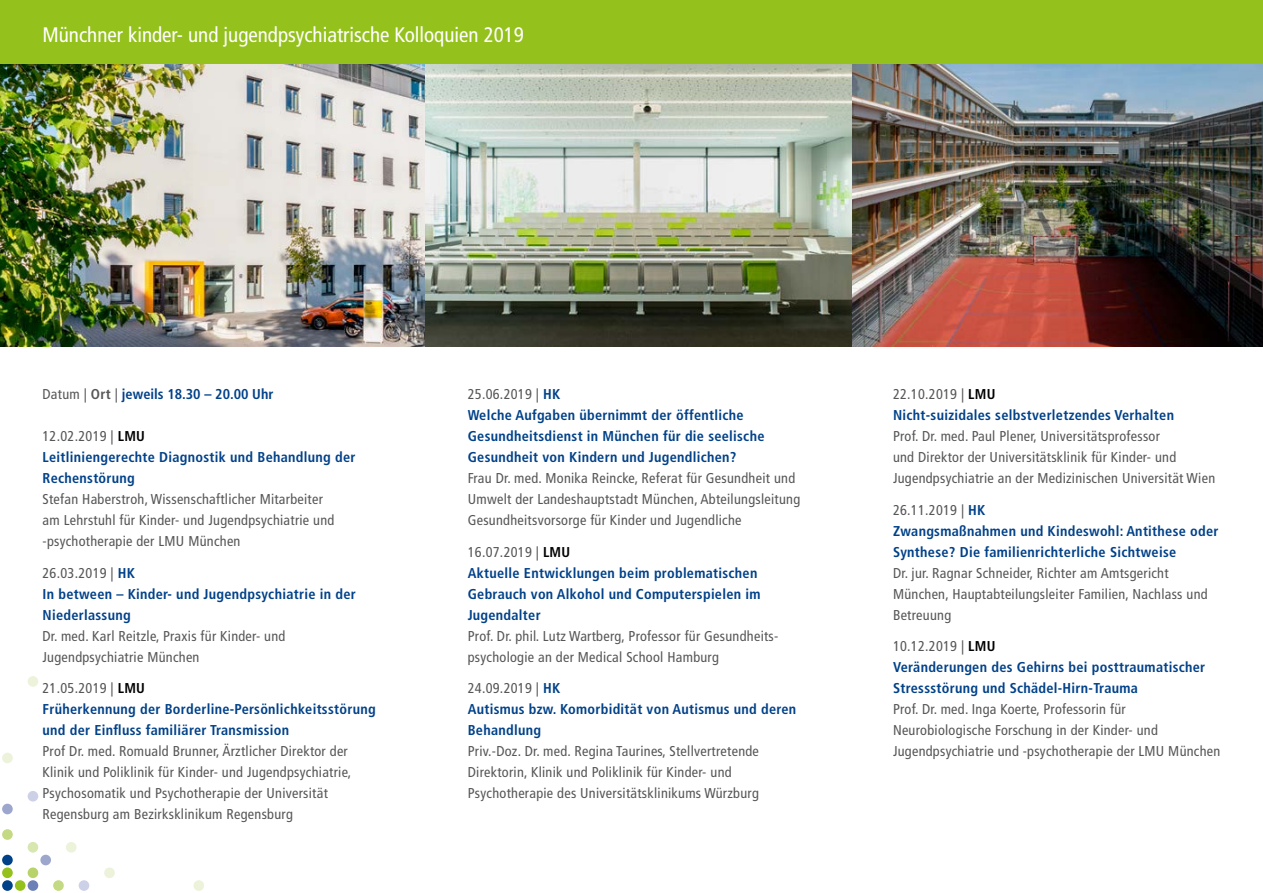
<style>
.page{position:relative;width:1263px;height:893px;background:#fff}
.page>*{position:absolute;margin:0;border:0;box-sizing:border-box;transform-origin:0 0}
.t1{font:condensed 21px "Frutiger LT Com";color:#fff}
.t2{font:condensed 14.25px/21px "Frutiger LT Com";letter-spacing:.02em;color:#565656}
.t3{font:700 condensed 14.25px/21px "Frutiger LT Com";letter-spacing:.02em;color:#004189}
.t4{font:700 condensed 14.25px "Frutiger LT Com";color:#004189}
.s1{font-weight:400;color:#565656}
.s2{color:#565656}
.s3{color:#000}
</style>
<div class="page">
<img style="left:0;top:64px;width:1263px;height:282px">
<div style="left:193px;top:880px;width:11px;height:11px;background:#ecf3da;border-radius:50%"></div>
<div style="left:79px;top:880px;width:10px;height:11px;background:#cdd1e7;border-radius:50%"></div>
<div style="left:53px;top:880px;width:11px;height:11px;background:#c4d983;border-radius:50%"></div>
<div style="left:28px;top:880px;width:10px;height:11px;background:#6c7fb6;border-radius:50%"></div>
<div style="left:15px;top:880px;width:11px;height:11px;background:#94c11c;border-radius:50%"></div>
<div style="left:2px;top:880px;width:11px;height:11px;background:#004189;border-radius:50%"></div>
<div style="left:104px;top:867px;width:11px;height:11px;background:#ecf3da;border-radius:50%"></div>
<div style="left:28px;top:867px;width:10px;height:11px;background:#b9d36b;border-radius:50%"></div>
<div style="left:2px;top:867px;width:11px;height:11px;background:#94c11c;border-radius:50%"></div>
<div style="left:40px;top:855px;width:11px;height:10px;background:#9da7ce;border-radius:50%"></div>
<div style="left:2px;top:855px;width:11px;height:10px;background:#004189;border-radius:50%"></div>
<div style="left:66px;top:842px;width:11px;height:11px;background:#ecf3da;border-radius:50%"></div>
<div style="left:28px;top:842px;width:10px;height:11px;background:#d8e6b0;border-radius:50%"></div>
<div style="left:2px;top:829px;width:11px;height:11px;background:#c4d983;border-radius:50%"></div>
<div style="left:2px;top:804px;width:11px;height:10px;background:#9da7ce;border-radius:50%"></div>
<div style="left:28px;top:791px;width:10px;height:10px;background:#cdd1e7;border-radius:50%"></div>
<div style="left:2px;top:753px;width:11px;height:10px;background:#ecf3da;border-radius:50%"></div>
<div style="left:28px;top:676px;width:10px;height:11px;background:#ecf3da;border-radius:50%"></div>
<div style="left:0;top:0;width:1263px;height:64px;background:#94c11c"></div>
<h1 class="t1" style="left:43px;top:22px;width:483px">Münchner kinder- und jugendpsychiatrische Kolloquien 2019</h1>
<p class="t4" style="left:43px;top:386px;width:232px"><span class="s1">Datum |</span> <span class="s2">Ort</span> <span class="s1">|</span> jeweils 18.30 – 20.00 Uhr</p>
<p class="t3" style="left:43px;top:426px;width:314px"><span class="s1">12.02.2019 |</span> <span class="s3">LMU<br></span>Leitliniengerechte Diagnostik und Behandlung der<br>Rechenstörung</p>
<p class="t2" style="left:43px;top:489px;width:293px">Stefan Haberstroh, Wissenschaftlicher Mitarbeiter am Lehrstuhl für Kinder- und Jugendpsychiatrie und -psychotherapie der LMU München</p>
<p class="t3" style="left:43px;top:562px;width:315px"><span class="s1">26.03.2019 |</span> HK<br>In between – Kinder- und Jugendpsychiatrie in der<br>Niederlassung</p>
<p class="t2" style="left:43px;top:625px;width:244px">Dr. med. Karl Reitzle, Praxis für Kinder- und<br>Jugendpsychiatrie München</p>
<p class="t3" style="left:43px;top:678px;width:335px"><span class="s1">21.05.2019 |</span> <span class="s3">LMU<br></span>Früherkennung der Borderline-Persönlichkeitsstörung und der Einfluss familiärer Transmission</p>
<p class="t2" style="left:43px;top:741px;width:310px">Prof Dr. med. Romuald Brunner, Ärztlicher Direktor der Klinik und Poliklinik für Kinder- und Jugendpsychiatrie, Psychosomatik und Psychotherapie der Universität Regensburg am Bezirksklinikum Regensburg</p>
<p class="t3" style="left:468px;top:384px;width:298px"><span class="s1">25.06.2019 |</span> HK<br>Welche Aufgaben übernimmt der öffentliche Gesundheitsdienst in München für die seelische Gesundheit von Kindern und Jugendlichen?</p>
<p class="t2" style="left:468px;top:468px;width:334px">Frau Dr. med. Monika Reincke, Referat für Gesundheit und<br>Umwelt der Landeshauptstadt München, Abteilungsleitung<br>Gesundheitsvorsorge für Kinder und Jugendliche</p>
<p class="t3" style="left:468px;top:541px;width:294px"><span class="s1">16.07.2019 |</span> <span class="s3">LMU<br></span>Aktuelle Entwicklungen beim problematischen<br>Gebrauch von Alkohol und Computerspielen im<br>Jugendalter</p>
<p class="t2" style="left:468px;top:625px;width:311px">Prof. Dr. phil. Lutz Wartberg, Professor für Gesundheits&shy;psychologie an der Medical School Hamburg</p>
<p class="t3" style="left:468px;top:678px;width:330px"><span class="s1">24.09.2019 |</span> HK<br>Autismus bzw. Komorbidität von Autismus und deren<br>Behandlung</p>
<p class="t2" style="left:468px;top:741px;width:293px">Priv.-Doz. Dr. med. Regina Taurines, Stellvertretende<br>Direktorin, Klinik und Poliklinik für Kinder- und<br>Psychotherapie des Universitätsklinikums Würzburg</p>
<p class="t3" style="left:893px;top:384px;width:283px"><span class="s1">22.10.2019 |</span> <span class="s3">LMU<br></span>Nicht-suizidales selbstverletzendes Verhalten</p>
<p class="t2" style="left:893px;top:426px;width:324px">Prof. Dr. med. Paul Plener, Universitätsprofessor<br>und Direktor der Universitätsklinik für Kinder- und<br>Jugendpsychiatrie an der Medizinischen Universität Wien</p>
<p class="t3" style="left:893px;top:499px;width:327px"><span class="s1">26.11.2019 |</span> HK<br>Zwangsmaßnahmen und Kindeswohl: Antithese oder<br>Synthese? Die familienrichterliche Sichtweise</p>
<p class="t2" style="left:893px;top:562px;width:316px">Dr. jur. Ragnar Schneider, Richter am Amtsgericht<br>München, Hauptabteilungsleiter Familien, Nachlass und<br>Betreuung</p>
<p class="t3" style="left:893px;top:636px;width:314px"><span class="s1">10.12.2019 |</span> <span class="s3">LMU<br></span>Veränderungen des Gehirns bei posttraumatischer<br>Stressstörung und Schädel-Hirn-Trauma</p>
<p class="t2" style="left:893px;top:699px;width:329px">Prof. Dr. med. Inga Koerte, Professorin für<br>Neurobiologische Forschung in der Kinder- und<br>Jugendpsychiatrie und -psychotherapie der LMU München</p>
</div>
